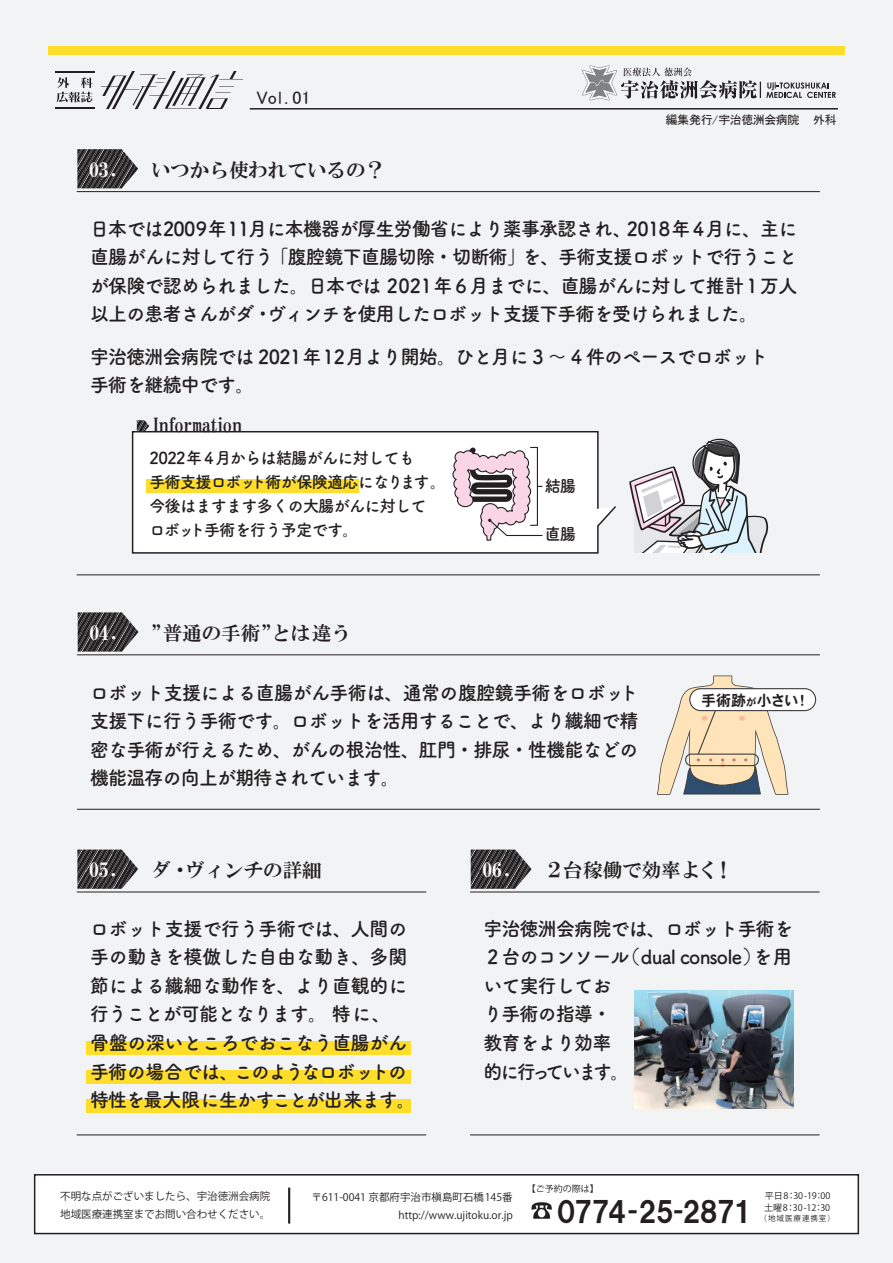
<style>
.page{position:relative;width:893px;height:1263px;background:#fff}
.page>*{position:absolute;margin:0;border:0;box-sizing:border-box;transform-origin:0 0}
.t1{font:28.5px "HGP Soei Kakugothic UB";letter-spacing:-.055em;color:#231f20;scale:1.05 1}
.t2{font:19.5px/28.5px "Tsuku A Rd Gothic Std B";letter-spacing:-.04em;color:#231f20;text-align:justify}
.t3{font:19.5px/28.5px "Tsuku A Rd Gothic Std B";letter-spacing:-.015em;color:#231f20}
.t4{font:19.5px "HG Mincho E";color:#231f20}
.t5{font:19.5px "HG Mincho E";letter-spacing:-.09em;color:#231f20}
.t6{font:19.5px "HG Mincho E";color:#fff}
.t7{font:18px "MS P Gothic";color:#231f20}
.t8{font:16.5px/24px "Tsuku A Rd Gothic Std B";letter-spacing:-.04em;color:#231f20}
.t9{font:15px "Heisei Kaku Go Std W7";letter-spacing:-.04em;color:#231f20}
.t10{font:12px "MS P Gothic";letter-spacing:-.03em;color:#231f20}
.t11{font:10.5px/18px "Koz Go Pr 6 N";color:#231f20}
.t12{font:9px/12px "Koz Go Pr 6 N";color:#231f20}
.t13{font:7.5px "Koz Go Pr 6 N";letter-spacing:.13em;color:#231f20}
.s1{color:#fff}
.s2{font-size:10.5px}
.s3{font-size:21px}
</style>
<div class="page">
<div style="left:0;top:1px;width:893px;height:1262px;background:#f2f3f4"></div>
<svg style="left:582px;top:65px;width:254px;height:36px"></svg>
<hr style="left:250px;top:108px;width:588px;height:2px;background:#231f20">
<div style="left:49px;top:47px;width:796px;height:8px;background:#ffdd2b"></div>
<svg style="left:101px;top:71px;width:142px;height:38px"></svg>
<svg style="left:57px;top:77px;width:36px;height:25px"></svg>
<hr style="left:55px;top:71px;width:40px;height:2px;background:#231f20">
<hr style="left:55px;top:107px;width:40px;height:2px;background:#231f20">
<div style="left:34px;top:1174px;width:825px;height:60px;background:#fff;border:2px solid #231f20"></div>
<svg style="left:531px;top:1202px;width:21px;height:17px"></svg>
<hr style="left:288px;top:1187px;width:2px;height:36px;background:#231f20">
<div style="left:690px;top:689px;width:126px;height:22px;background:#fff;border-radius:11px"></div>
<div style="left:689px;top:688px;width:127px;height:23px;border:1px solid #3e3e3f;border-radius:11px"></div>
<svg style="left:657px;top:675px;width:132px;height:120px"></svg>
<div style="left:685px;top:753px;width:74px;height:13px;border:1px solid #3e3e3f;border-radius:6px"></div>
<svg style="left:131px;top:430px;width:485px;height:124px;fill:#fff"></svg>
<div style="left:146px;top:479px;width:213px;height:13px;background:#ffdd2b"></div>
<hr style="left:77px;top:191px;width:743px;height:1px;background:#231f20">
<hr style="left:77px;top:574px;width:743px;height:1px;background:#231f20">
<svg style="left:77px;top:149px;width:61px;height:39px;background:#565455"></svg>
<hr style="left:77px;top:654px;width:743px;height:1px;background:#231f20">
<hr style="left:77px;top:809px;width:743px;height:1px;background:#231f20">
<svg style="left:78px;top:612px;width:61px;height:40px;background:#5a5859"></svg>
<div style="left:86px;top:1041px;width:324px;height:14px;background:#ffdd2b"></div>
<div style="left:86px;top:1070px;width:324px;height:14px;background:#ffdd2b"></div>
<div style="left:86px;top:1099px;width:324px;height:13px;background:#ffdd2b"></div>
<hr style="left:77px;top:892px;width:349px;height:1px;background:#231f20">
<hr style="left:77px;top:1134px;width:349px;height:1px;background:#231f20">
<svg style="left:77px;top:849px;width:61px;height:40px;background:#595758"></svg>
<hr style="left:470px;top:892px;width:349px;height:1px;background:#231f20">
<hr style="left:470px;top:1134px;width:349px;height:1px;background:#231f20">
<svg style="left:471px;top:849px;width:61px;height:40px;background:#595859"></svg>
<img style="left:635px;top:990px;width:158px;height:119px">
<svg style="left:452px;top:446px;width:91px;height:95px"></svg>
<svg style="left:629px;top:438px;width:140px;height:114px"></svg>
<svg style="left:137px;top:420px;width:12px;height:12px"></svg>
<p class="t6" style="left:89px;top:160px;width:31px">03.</p>
<p class="t7" style="left:257px;top:89px;width:55px">Vol. 01</p>
<p class="t4" style="left:151px;top:160px;width:236px">いつから使われているの？</p>
<p class="t10" style="left:665px;top:114px;width:173px">編集発行/宇治徳洲会病院　外科</p>
<p class="t2" style="left:90px;top:213px;width:709px">日本では2009年11月に本機器が厚生労働省により薬事承認され、2018年 4月に、主に直腸がんに対して行う「腹腔鏡下直腸切除・切断術」を、手術支援ロボットで行うことが保険で認められました。日本では 2021年 6 月までに、直腸がんに対して推計 1 万人以上の患者さんがダ・ヴィンチを使用したロボット支援下手術を受けられました。</p>
<p class="t2" style="left:90px;top:341px;width:680px">宇治徳洲会病院では 2021年12月より開始。ひと月に 3 ～ 4 件のペースでロボット手術を継続中です。</p>
<p class="t5" style="left:151px;top:415px;width:93px">Information</p>
<p class="t8" style="left:149px;top:445px;width:298px">2022年 4月からは結腸がんに対しても<br>手術支援ロボット術が保険適応になります。今後はますます多くの大腸がんに対してロボット手術を行う予定です。</p>
<p class="t4" style="left:89px;top:623px;width:263px"><span class="s1">04.</span> ”普通の手術”とは違う</p>
<p class="t8" style="left:545px;top:473px;width:33px">結腸</p>
<p class="t8" style="left:545px;top:521px;width:33px">直腸</p>
<p class="t2" style="left:90px;top:677px;width:550px">ロボット支援による直腸がん手術は、通常の腹腔鏡手術をロボット支援下に行う手術です。ロボットを活用することで、より繊細で精密な手術が行えるため、がんの根治性、肛門・排尿・性機能などの機能温存の向上が期待されています。　</p>
<p class="t9" style="left:701px;top:691px;width:110px">手術跡<span class="s2">が</span>小さい！</p>
<p class="t6" style="left:89px;top:860px;width:31px">05.</p>
<p class="t4" style="left:544px;top:860px;width:190px"><span class="s3">２</span>台稼働で効率よく！</p>
<p class="t4" style="left:151px;top:860px;width:172px">ダ・ヴィンチの詳細</p>
<p class="t6" style="left:482px;top:860px;width:31px">06.</p>
<p class="t3" style="left:90px;top:913px;width:327px">ロボット支援で行う手術では、人間の手の動きを模倣した自由な動き、多関節による繊細な動作を、より直観的に行うことが可能となります。特に、<br>骨盤の深いところでおこなう直腸がん手術の場合では、このようなロボットの特性を最大限に生かすことが出来ます。</p>
<p class="t2" style="left:483px;top:913px;width:311px;text-align:left">宇治徳洲会病院では、ロボット手術を<br>２台のコンソール（dual console）を用いて実行してお<br>り手術の指導・<br>教育をより効率<br>的に行っています。</p>
<p class="t11" style="left:60px;top:1187px;width:211px">不明な点がございましたら、宇治徳洲会病院地域医療連携室までお問い合わせください。</p>
<p class="t11" style="left:312px;top:1188px;width:203px;text-align:right">〒611-0041 京都府宇治市槇島町石橋145番http://www.ujitoku.or.jp</p>
<p class="t12" style="left:527px;top:1183px;width:73px">【ご予約の際は】</p>
<h1 class="t1" style="left:557px;top:1197px;width:187px">0774-25-2871</h1>
<p class="t12" style="left:764px;top:1189px;width:68px">平日8：30-19：00土曜8：30-12：30</p>
<p class="t13" style="left:760px;top:1214px;width:77px">（地域医療連携室）</p>
</div>
